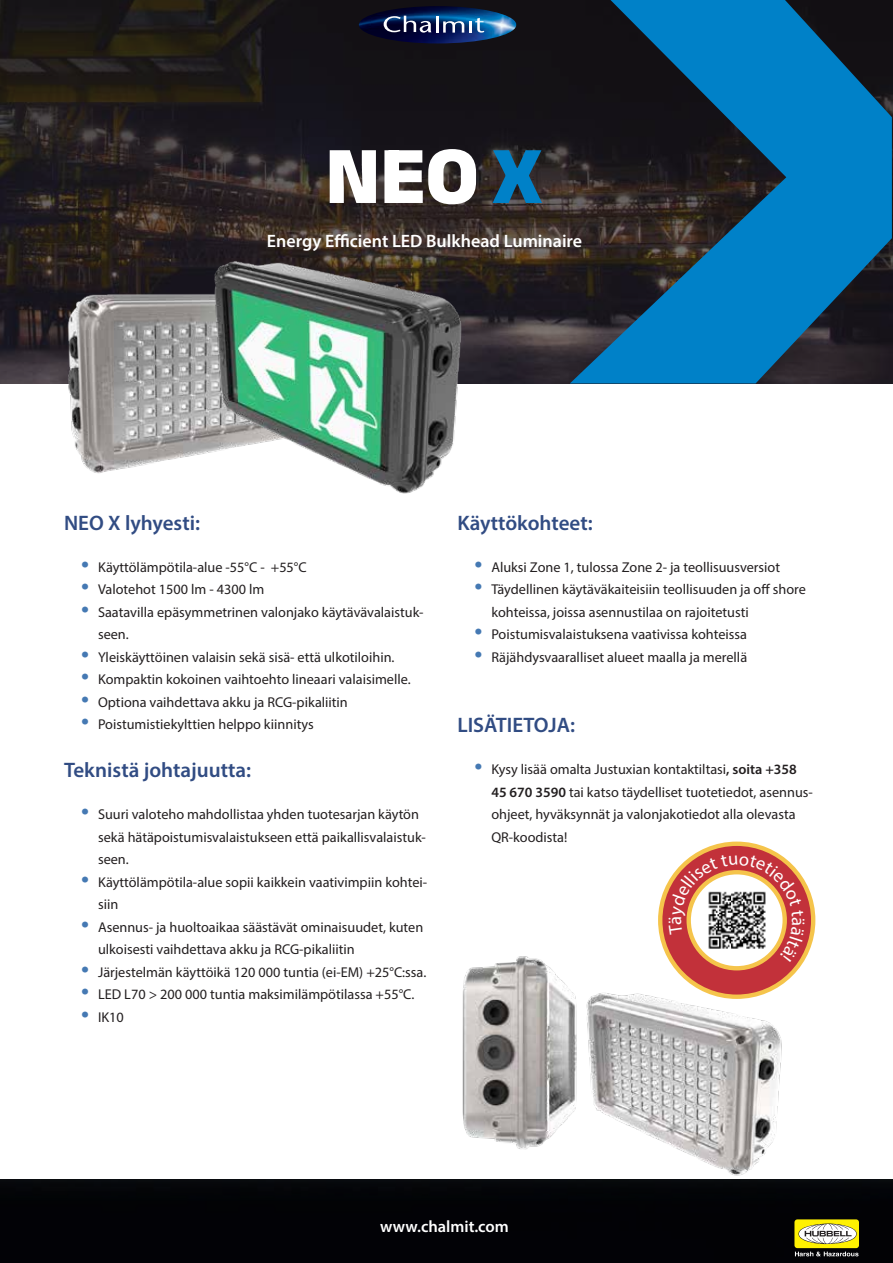
<style>
.page{position:relative;width:893px;height:1263px;background:#fff}
.page>*{position:absolute;margin:0;border:0;box-sizing:border-box;transform-origin:0 0}
.t1{font:800 82.5px "Anek Bangla";color:#fff}
.t2{font:600 21px "Myriad Pro";color:#314c83}
.t3{font:600 18px "Myriad Pro";color:#fff}
.t4{font:600 16.5px "Myriad Pro";color:#fff}
.t5{font:14.25px/22.5px "Myriad Pro";color:#231f20}
.s1{color:#0081c8}
.s2{font-size:28.5px;color:#4579b3}
.s3{font-weight:600}
</style>
<div class="page">
<div style="left:0;top:1179px;width:893px;height:84px;background:#020206"></div>
<img style="left:579px;top:977px;width:208px;height:207px">
<img style="left:462px;top:956px;width:122px;height:199px">
<svg style="left:794px;top:1219px;width:65px;height:37px"></svg>
<svg style="left:0;top:0;width:893px;height:384px;background:#262020"></svg>
<svg style="left:570px;top:54px;width:322px;height:329px;background:#114f73"></svg>
<img style="left:63px;top:287px;width:149px;height:187px">
<img style="left:212px;top:256px;width:253px;height:238px">
<svg style="left:267px;top:0;width:626px;height:54px;background:#103653"></svg>
<svg style="left:660px;top:844px;width:153px;height:153px;background:#cc5041"></svg>
<div style="left:658px;top:841px;width:157px;height:158px;border:4px solid #f5c44b;border-radius:50%"></div>
<svg style="left:669px;top:854px;width:136px;height:108px"></svg>
<h1 class="t1" style="left:325px;top:126px;width:219px">NEO <span class="s1">X</span></h1>
<p class="t3" style="left:267px;top:229px;width:317px">Energy Efficient LED Bulkhead Luminaire</p>
<h2 class="t2" style="left:64px;top:509px;width:138px">NEO X lyhyesti:</h2>
<p class="t5" style="left:81px;top:555px;width:227px"><span class="s2">•</span> Käyttölämpötila-alue -55°C - +55°C</p>
<p class="t5" style="left:81px;top:578px;width:185px"><span class="s2">•</span> Valotehot 1500 lm - 4300 lm</p>
<p class="t5" style="left:98px;top:600px;width:327px;text-indent:-17px"><span class="s2">•</span> Saatavilla epäsymmetrinen valonjako käytävävalaistuk&shy;seen.</p>
<p class="t5" style="left:81px;top:645px;width:315px"><span class="s2">•</span> Yleiskäyttöinen valaisin sekä sisä- että ulkotiloihin.</p>
<p class="t5" style="left:81px;top:668px;width:331px"><span class="s2">•</span> Kompaktin kokoinen vaihtoehto lineaari valaisimelle.</p>
<p class="t5" style="left:81px;top:690px;width:268px"><span class="s2">•</span> Optiona vaihdettava akku ja RCG-pikaliitin</p>
<p class="t5" style="left:81px;top:713px;width:234px"><span class="s2">•</span> Poistumistiekylttien helppo kiinnitys</p>
<h2 class="t2" style="left:64px;top:757px;width:189px">Teknistä johtajuutta:</h2>
<p class="t5" style="left:98px;top:803px;width:329px;text-indent:-17px"><span class="s2">•</span> Suuri valoteho mahdollistaa yhden tuotesarjan käytön sekä hätäpoistumisvalaistukseen että paikallisvalaistuk&shy;seen.</p>
<p class="t5" style="left:98px;top:870px;width:331px;text-indent:-17px"><span class="s2">•</span> Käyttölämpötila-alue sopii kaikkein vaativimpiin kohtei&shy;siin</p>
<p class="t5" style="left:98px;top:915px;width:327px;text-indent:-17px"><span class="s2">•</span> Asennus- ja huoltoaikaa säästävät ominaisuudet, kuten ulkoisesti vaihdettava akku ja RCG-pikaliitin</p>
<p class="t5" style="left:81px;top:960px;width:347px"><span class="s2">•</span> Järjestelmän käyttöikä 120 000 tuntia (ei-EM) +25°C:ssa.</p>
<p class="t5" style="left:81px;top:983px;width:335px"><span class="s2">•</span> LED L70 &gt; 200 000 tuntia maksimilämpötilassa +55°C.</p>
<p class="t5" style="left:81px;top:1005px;width:44px"><span class="s2">•</span> IK10</p>
<h2 class="t2" style="left:457px;top:509px;width:137px">Käyttökohteet:</h2>
<p class="t5" style="left:474px;top:555px;width:307px"><span class="s2">•</span> Aluksi Zone 1, tulossa Zone 2- ja teollisuusversiot</p>
<p class="t5" style="left:491px;top:578px;width:316px;text-indent:-17px"><span class="s2">•</span> Täydellinen käytäväkaiteisiin teollisuuden ja off shore kohteissa, joissa asennustilaa on rajoitetusti</p>
<p class="t5" style="left:474px;top:623px;width:274px"><span class="s2">•</span> Poistumisvalaistuksena vaativissa kohteissa</p>
<p class="t5" style="left:474px;top:645px;width:274px"><span class="s2">•</span> Räjähdysvaaralliset alueet maalla ja merellä</p>
<h2 class="t2" style="left:457px;top:712px;width:119px">LISÄTIETOJA:</h2>
<p class="t5" style="left:491px;top:758px;width:323px;text-indent:-17px"><span class="s2">•</span> Kysy lisää omalta Justuxian kontaktiltasi<span class="s3">, soita +358<br>45 670 3590</span> tai katso täydelliset tuotetiedot, asennus&shy;ohjeet, hyväksynnät ja valonjakotiedot alla olevasta QR-koodista!</p>
<p class="t4" style="left:380px;top:1216px;width:130px">www.chalmit.com</p>
</div>
